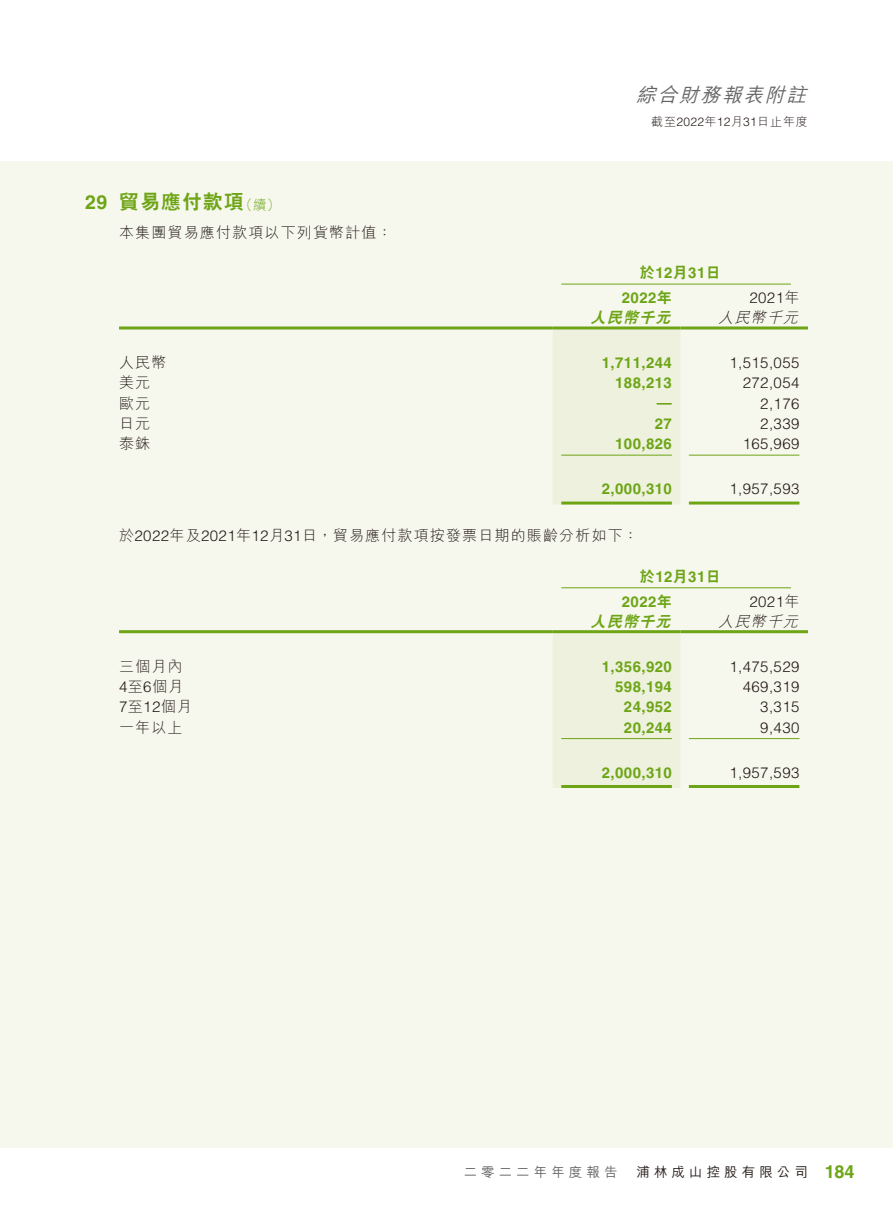
<style>
.page{position:relative;width:893px;height:1212px;background:#fff}
.page>*{position:absolute;margin:0;border:0;box-sizing:border-box;transform-origin:0 0}
.t1{font:italic 500 19.5px "M Hei HK";color:#666565}
.t2{font:800 19.5px "C Hei 2 HK";letter-spacing:.08em;color:#6ea516}
.t3{font:700 19.5px "Helvetica LT Std";color:#6ea516}
.t4{font:700 18px "Helvetica LT Std";color:#6ea516}
.t5{font:700 15px "Helvetica LT Std";letter-spacing:.03em;color:#6ea516}
.t6{font:300 15px "Helvetica LT Std";letter-spacing:.03em;color:#231916}
.t7{font:300 15px "M Hei HK";letter-spacing:.08em;color:#231916}
.t8{font:italic 300 15px "M Hei HK";color:#231916}
.t9{font:italic 800 15px "C Hei 2 HK";color:#6ea516}
.t10{font:500 13.5px "M Hei HK";letter-spacing:.3em;color:#231916}
.t11{font:500 13.5px "M Hei HK";letter-spacing:.3em;color:#666565}
.t12{font:300 13.5px "M Hei HK";color:#6ea516}
.t13{font:300 12px "M Hei HK";letter-spacing:.08em;color:#231916}
.s1{font-family:"Helvetica LT Std"}
.s2{font-family:"C Hei 2 HK";font-weight:800}
.s3{font-family:"M Hei HK"}
</style>
<div class="page">
<div style="left:0;top:162px;width:893px;height:986px;background:#f6f7ed"></div>
<div style="left:553px;top:329px;width:127px;height:175px;background:#edf1dd"></div>
<hr style="left:561px;top:284px;width:230px;height:1px;background:#6ea516">
<hr style="left:119px;top:326px;width:434px;height:3px;background:#6ea516">
<hr style="left:553px;top:326px;width:127px;height:3px;background:#6ea516">
<hr style="left:680px;top:326px;width:128px;height:3px;background:#6ea516">
<hr style="left:561px;top:455px;width:111px;height:1px;background:#6ea516">
<hr style="left:689px;top:455px;width:110px;height:1px;background:#6ea516">
<hr style="left:561px;top:501px;width:111px;height:3px;background:#6ea516">
<hr style="left:689px;top:501px;width:110px;height:3px;background:#6ea516">
<div style="left:553px;top:633px;width:127px;height:155px;background:#edf1dd"></div>
<hr style="left:561px;top:587px;width:230px;height:1px;background:#6ea516">
<hr style="left:119px;top:630px;width:434px;height:3px;background:#6ea516">
<hr style="left:553px;top:630px;width:127px;height:3px;background:#6ea516">
<hr style="left:680px;top:630px;width:128px;height:3px;background:#6ea516">
<hr style="left:561px;top:738px;width:111px;height:1px;background:#6ea516">
<hr style="left:689px;top:738px;width:110px;height:1px;background:#6ea516">
<hr style="left:561px;top:785px;width:111px;height:3px;background:#6ea516">
<hr style="left:689px;top:785px;width:110px;height:3px;background:#6ea516">
<h1 class="t1" style="left:636px;top:81px;width:178px">綜合財務報表附註</h1>
<p class="t13" style="left:651px;top:115px;width:158px">截至<span class="s1">2022</span>年<span class="s1">12</span>月<span class="s1">31</span>日止年度</p>
<h1 class="t3" style="left:85px;top:190px;width:24px">29</h1>
<h1 class="t2" style="left:119px;top:192px;width:126px">貿易應付款項</h1>
<p class="t12" style="left:239px;top:198px;width:43px">（續(</p>
<p class="t7" style="left:119px;top:224px;width:274px">本集團貿易應付款項以下列貨幣計值：</p>
<p class="t5" style="left:640px;top:264px;width:82px"><span class="s2">於</span>12<span class="s2">月</span>31<span class="s2">日</span></p>
<p class="t5" style="left:622px;top:288px;width:52px">2022<span class="s2">年</span></p>
<p class="t6" style="left:749px;top:288px;width:52px">2021<span class="s3">年</span></p>
<p class="t9" style="left:591px;top:310px;width:85px">人民幣千元</p>
<p class="t8" style="left:718px;top:310px;width:85px">人民幣千元</p>
<p class="t7" style="left:119px;top:355px;width:49px">人民幣</p>
<p class="t5" style="left:602px;top:354px;width:72px">1,711,244</p>
<p class="t6" style="left:729px;top:353px;width:72px">1,515,055</p>
<p class="t7" style="left:119px;top:375px;width:33px">美元</p>
<p class="t5" style="left:615px;top:374px;width:58px">188,213</p>
<p class="t6" style="left:743px;top:374px;width:58px">272,054</p>
<p class="t7" style="left:119px;top:395px;width:33px">歐元</p>
<p class="t5" style="left:657px;top:394px;width:16px">—</p>
<p class="t6" style="left:760px;top:394px;width:41px">2,176</p>
<p class="t7" style="left:119px;top:416px;width:33px">日元</p>
<p class="t5" style="left:655px;top:414px;width:19px">27</p>
<p class="t6" style="left:760px;top:414px;width:41px">2,339</p>
<p class="t7" style="left:119px;top:436px;width:33px">泰銖</p>
<p class="t5" style="left:615px;top:435px;width:58px">100,826</p>
<p class="t6" style="left:743px;top:434px;width:58px">165,969</p>
<p class="t5" style="left:602px;top:480px;width:72px">2,000,310</p>
<p class="t7" style="left:119px;top:528px;width:521px">於<span class="s1">2022</span>年及<span class="s1">2021</span>年<span class="s1">12</span>月<span class="s1">31</span>日，貿易應付款項按發票日期的賬齡分析如下：</p>
<p class="t5" style="left:640px;top:567px;width:82px"><span class="s2">於</span>12<span class="s2">月</span>31<span class="s2">日</span></p>
<p class="t5" style="left:622px;top:592px;width:52px">2022<span class="s2">年</span></p>
<p class="t6" style="left:729px;top:479px;width:72px">1,957,593</p>
<p class="t6" style="left:749px;top:592px;width:52px">2021<span class="s3">年</span></p>
<p class="t9" style="left:591px;top:614px;width:85px">人民幣千元</p>
<p class="t8" style="left:718px;top:614px;width:85px">人民幣千元</p>
<p class="t7" style="left:119px;top:659px;width:65px">三個月內</p>
<p class="t5" style="left:602px;top:657px;width:72px">1,356,920</p>
<p class="t6" style="left:729px;top:657px;width:72px">1,475,529</p>
<p class="t7" style="left:119px;top:679px;width:66px">至<span class="s1">4 6</span>個月</p>
<p class="t5" style="left:615px;top:678px;width:58px">598,194</p>
<p class="t6" style="left:743px;top:677px;width:58px">469,319</p>
<p class="t7" style="left:119px;top:699px;width:74px">至<span class="s1">7 12</span>個月</p>
<p class="t5" style="left:624px;top:698px;width:49px">24,952</p>
<p class="t6" style="left:760px;top:698px;width:41px">3,315</p>
<p class="t7" style="left:119px;top:719px;width:65px">一年以上</p>
<p class="t5" style="left:624px;top:718px;width:49px">20,244</p>
<p class="t6" style="left:760px;top:718px;width:41px">9,430</p>
<p class="t5" style="left:602px;top:763px;width:72px">2,000,310</p>
<p class="t6" style="left:729px;top:763px;width:72px">1,957,593</p>
<p class="t11" style="left:464px;top:1162px;width:155px">二零二二年年度報告</p>
<p class="t10" style="left:636px;top:1162px;width:173px">浦林成山控股有限公司</p>
<p class="t4" style="left:825px;top:1161px;width:31px">184</p>
</div>
